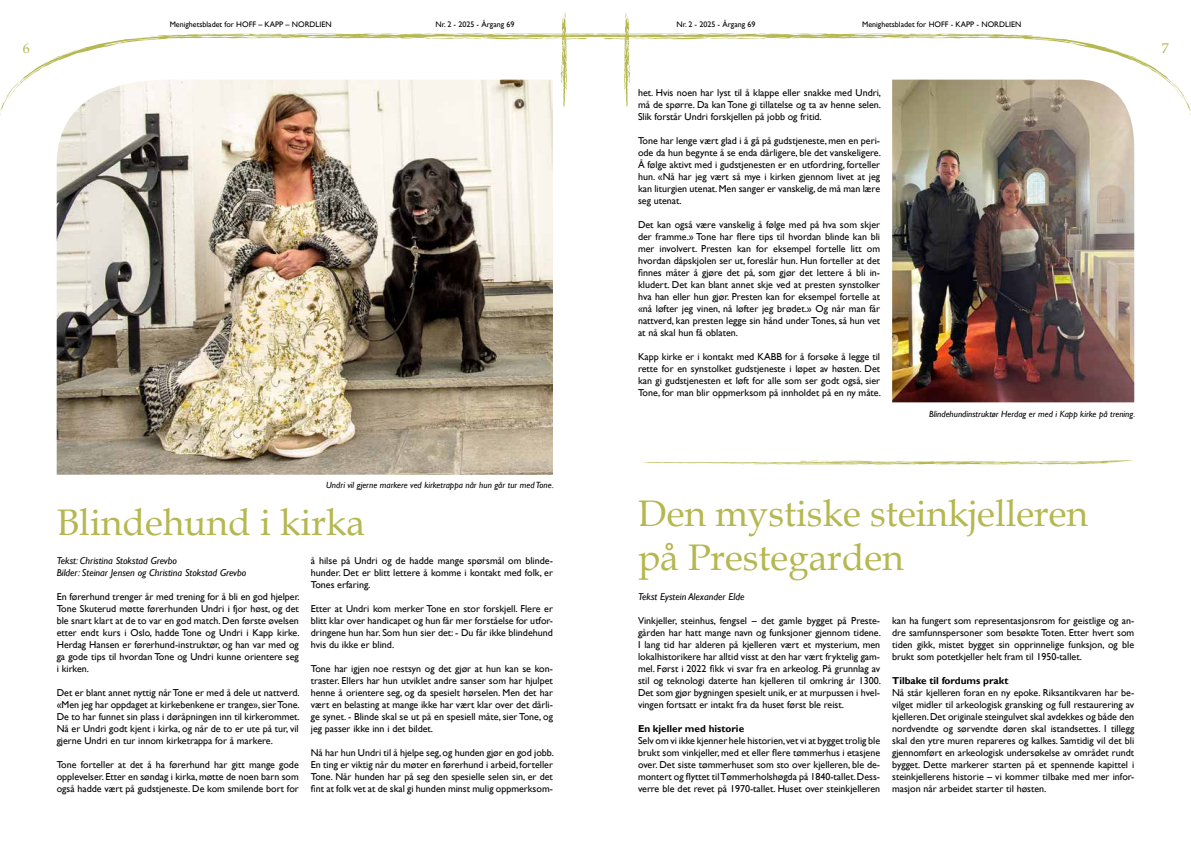
<style>
.page{position:relative;width:1191px;height:842px;background:#fff}
.page>*{position:absolute;margin:0;border:0;box-sizing:border-box;transform-origin:0 0}
.t1{font:37px/44.4px "Book Antiqua";color:#b5b750}
.t2{font:14px "Book Antiqua";color:#b5b750}
.t3{font:10px/12px "Gill Sans";color:#000;text-align:justify}
.t4{font:italic 10px/12px "Gill Sans";color:#000}
.t5{font:700 10px "Gill Sans";color:#000}
.t6{font:italic 9px "Gill Sans";color:#000}
.t7{font:8px "Gill Sans";color:#000}
</style>
<div class="page">
<svg style="left:0;top:12px;width:1191px;height:104px"></svg>
<img style="left:892px;top:80px;width:242px;height:322px">
<img style="left:57px;top:80px;width:496px;height:395px">
<svg style="left:641px;top:460px;width:492px;height:5px"></svg>
<p class="t7" style="left:170px;top:19px;width:163px">Menighetsbladet for HOFF – KAPP – NORDLIEN</p>
<p class="t7" style="left:435px;top:19px;width:80px">Nr. 2 - 2025 - Årgang 69</p>
<p class="t7" style="left:676px;top:19px;width:80px">Nr. 2 - 2025 - Årgang 69</p>
<p class="t7" style="left:862px;top:19px;width:161px">Menighetsbladet for HOFF - KAPP - NORDLIEN</p>
<h2 class="t2" style="left:23px;top:39px;width:8px">6</h2>
<h2 class="t2" style="left:1161px;top:39px;width:8px">7</h2>
<p class="t6" style="left:326px;top:480px;width:229px">Undri vil gjerne markere ved kirketrappa når hun går tur med Tone.</p>
<p class="t3" style="left:638px;top:87px;width:245px">het. Hvis noen har lyst til å klappe eller snakke med Undri, må de spørre. Da kan Tone gi tillatelse og ta av henne selen.<br>Slik forstår Undri forskjellen på jobb og fritid.</p>
<p class="t3" style="left:638px;top:135px;width:245px">Tone har lenge vært glad i å gå på gudstjeneste, men en peri&shy;ode da hun begynte å se enda dårligere, ble det vanskeligere.<br>Å følge aktivt med i gudstjenesten er en utfordring, forteller hun. «Nå har jeg vært så mye i kirken gjennom livet at jeg kan liturgien utenat. Men sanger er vanskelig, de må man lære seg utenat.</p>
<p class="t3" style="left:638px;top:219px;width:244px">Det kan også være vanskelig å følge med på hva som skjer der framme.» Tone har flere tips til hvordan blinde kan bli mer involvert. Presten kan for eksempel fortelle litt om hvordan dåpskjolen ser ut, foreslår hun. Hun forteller at det finnes måter å gjøre det på, som gjør det lettere å bli in&shy;kludert. Det kan blant annet skje ved at presten synstolker hva han eller hun gjør. Presten kan for eksempel fortelle at «nå løfter jeg vinen, nå løfter jeg brødet.» Og når man får nattverd, kan presten legge sin hånd under Tones, så hun vet at nå skal hun få oblaten.</p>
<p class="t3" style="left:638px;top:351px;width:245px">Kapp kirke er i kontakt med KABB for å forsøke å legge til rette for en synstolket gudstjeneste i løpet av høsten. Det kan gi gudstjenesten et løft for alle som ser godt også, sier Tone, for man blir oppmerksom på innholdet på en ny måte.</p>
<p class="t6" style="left:929px;top:409px;width:207px">Blindehundinstruktør Herdag er med i Kapp kirke på trening.</p>
<h1 class="t1" style="left:57px;top:500px;width:310px">Blindehund i kirka</h1>
<h1 class="t1" style="left:638px;top:490px;width:451px">Den mystiske steinkjelleren på Prestegarden</h1>
<p class="t3" style="left:311px;top:555px;width:244px">å hilse på Undri og de hadde mange spørsmål om blinde&shy;hunder. Det er blitt lettere å komme i kontakt med folk, er Tones erfaring.</p>
<p class="t3" style="left:311px;top:603px;width:244px">Etter at Undri kom merker Tone en stor forskjell. Flere er blitt klar over handicapet og hun får mer forståelse for utfor&shy;dringene hun har. Som hun sier det: - Du får ikke blindehund hvis du ikke er blind.</p>
<p class="t3" style="left:311px;top:663px;width:244px">Tone har igjen noe restsyn og det gjør at hun kan se kon&shy;traster. Ellers har hun utviklet andre sanser som har hjulpet henne å orientere seg, og da spesielt hørselen. Men det har vært en belasting at mange ikke har vært klar over det dårli&shy;ge synet. - Blinde skal se ut på en spesiell måte, sier Tone, og jeg passer ikke inn i det bildet.</p>
<p class="t3" style="left:311px;top:747px;width:245px">Nå har hun Undri til å hjelpe seg, og hunden gjør en god jobb.<br>En ting er viktig når du møter en førerhund i arbeid, forteller Tone. Når hunden har på seg den spesielle selen sin, er det fint at folk vet at de skal gi hunden minst mulig oppmerksom-</p>
<p class="t4" style="left:57px;top:555px;width:191px">Tekst: Christina Stokstad Grevbo<br>Bilder: Steinar Jensen og Christina Stokstad Grevbo</p>
<p class="t3" style="left:57px;top:591px;width:245px">En førerhund trenger år med trening for å bli en god hjelper.<br>Tone Skuterud møtte førerhunden Undri i fjor høst, og det ble snart klart at de to var en god match. Den første øvelsen etter endt kurs i Oslo, hadde Tone og Undri i Kapp kirke.<br>Herdag Hansen er førerhund-instruktør, og han var med og ga gode tips til hvordan Tone og Undri kunne orientere seg i kirken.</p>
<p class="t3" style="left:57px;top:687px;width:245px">Det er blant annet nyttig når Tone er med å dele ut nattverd. «Men jeg har oppdaget at kirkebenkene er trange», sier Tone.<br>De to har funnet sin plass i døråpningen inn til kirkerommet.<br>Nå er Undri godt kjent i kirka, og når de to er ute på tur, vil gjerne Undri en tur innom kirketrappa for å markere.</p>
<p class="t3" style="left:57px;top:759px;width:244px">Tone forteller at det å ha førerhund har gitt mange gode opplevelser. Etter en søndag i kirka, møtte de noen barn som også hadde vært på gudstjeneste. De kom smilende bort for</p>
<p class="t4" style="left:638px;top:591px;width:108px">Tekst Eystein Alexander Elde</p>
<p class="t3" style="left:638px;top:615px;width:245px">Vinkjeller, steinhus, fengsel – det gamle bygget på Preste&shy;gården har hatt mange navn og funksjoner gjennom tidene.<br>I lang tid har alderen på kjelleren vært et mysterium, men lokalhistorikere har alltid visst at den har vært fryktelig gam&shy;mel. Først i 2022 fikk vi svar fra en arkeolog. På grunnlag av stil og teknologi daterte han kjelleren til omkring år 1300.<br>Det som gjør bygningen spesielt unik, er at murpussen i hvel&shy;vingen fortsatt er intakt fra da huset først ble reist.</p>
<p class="t5" style="left:638px;top:723px;width:108px">En kjeller med historie</p>
<p class="t3" style="left:638px;top:735px;width:244px">Selv om vi ikke kjenner hele historien, vet vi at bygget trolig ble brukt som vinkjeller, med et eller flere tømmerhus i etasjene over. Det siste tømmerhuset som sto over kjelleren, ble de&shy;montert og flyttet til Tømmerholshøgda på 1840-tallet. Dess&shy;verre ble det revet på 1970-tallet. Huset over steinkjelleren</p>
<p class="t3" style="left:892px;top:615px;width:244px">kan ha fungert som representasjonsrom for geistlige og an&shy;dre samfunnspersoner som besøkte Toten. Etter hvert som tiden gikk, mistet bygget sin opprinnelige funksjon, og ble brukt som potetkjeller helt fram til 1950-tallet.</p>
<p class="t5" style="left:892px;top:675px;width:118px">Tilbake til fordums prakt</p>
<p class="t3" style="left:892px;top:687px;width:244px">Nå står kjelleren foran en ny epoke. Riksantikvaren har be&shy;vilget midler til arkeologisk gransking og full restaurering av kjelleren. Det originale steingulvet skal avdekkes og både den nordvendte og sørvendte døren skal istandsettes. I tillegg skal den ytre muren repareres og kalkes. Samtidig vil det bli gjennomført en arkeologisk undersøkelse av området rundt bygget. Dette markerer starten på et spennende kapittel i steinkjellerens historie – vi kommer tilbake med mer infor&shy;masjon når arbeidet starter til høsten.</p>
</div>
